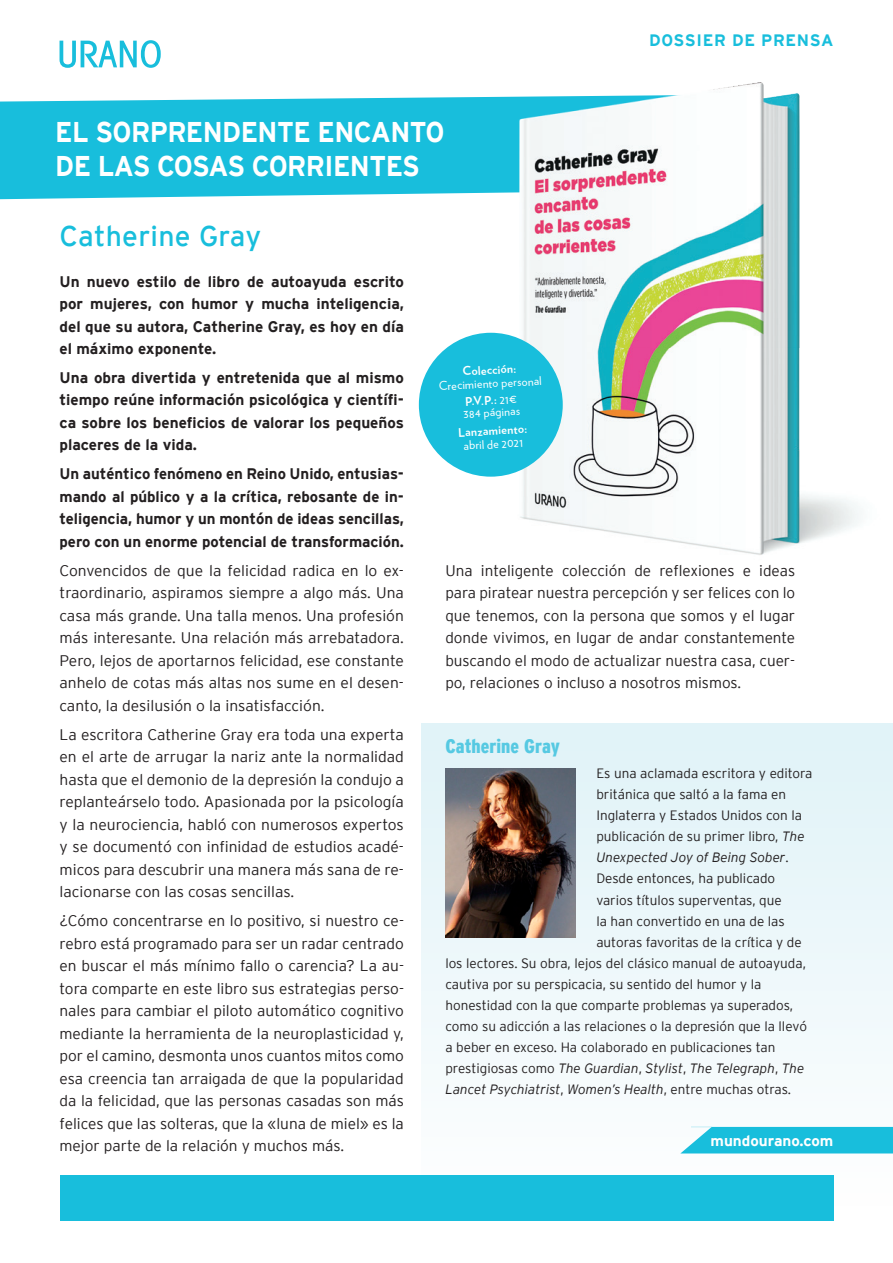
<style>
.page{position:relative;width:893px;height:1263px;background:#fff}
.page>*{position:absolute;margin:0;border:0;box-sizing:border-box;transform-origin:0 0}
.t1{font:28.5px/34.5px "Interstate Bold EB";letter-spacing:-.02em;color:#fff;scale:.94 1}
.t2{font:28.5px "Interstate Regular EB";letter-spacing:.01em;color:#18bedc}
.t3{font:19.5px "Interstate Black Condensed EB";color:#56c9e2}
.t4{font:16.5px "Interstate Bold EB";letter-spacing:.04em;color:#18bedc}
.t5{font:15.3px/22.5px "Interstate Light EB";color:#231f20;text-align:justify}
.t6{font:15.3px/22.5px "Interstate Bold EB";color:#231f20;text-align:justify}
.t7{font:15px "Interstate Bold EB";color:#fff}
.t8{font:13.5px/21px "Interstate Light EB";color:#231f20}
.t9{font:13.5px/21px "Interstate Light Italic EB";color:#231f20}
.t10{font:12px/17px "Verlag";color:#fff;text-align:center}
.t11{font:700 12px "Verlag";color:#fff}
.s1{font-weight:700}
.s2{font-family:"Interstate Light Italic EB"}
.s3{font-family:"Interstate Light EB"}
</style>
<div class="page">
<div style="left:421px;top:723px;width:472px;height:491px;background:linear-gradient(to bottom,#e0f1f7,#fbfefe)"></div>
<div style="left:60px;top:1175px;width:773px;height:45px;background:#18bedc"></div>
<svg style="left:60px;top:40px;width:101px;height:28px"></svg>
<div style="left:0;top:97px;width:483px;height:102px;background:#18bedc"></div>
<img style="left:499px;top:347px;width:360px;height:208px">
<img style="left:483px;top:82px;width:317px;height:265px">
<div style="left:419px;top:333px;width:144px;height:144px;background:#18bedc;border-radius:50%"></div>
<svg style="left:680px;top:1127px;width:213px;height:26px;background:#29c2de"></svg>
<img style="left:445px;top:769px;width:130px;height:168px">
<h1 class="t1" style="left:55px;top:114px;width:416px">EL SORPRENDENTE ENCANTO<br>DE LAS COSAS CORRIENTES</h1>
<h1 class="t2" style="left:60px;top:220px;width:203px">Catherine Gray</h1>
<p class="t4" style="left:649px;top:31px;width:186px">DOSSIER DE PRENSA</p>
<p class="t6" style="left:60px;top:270px;width:346px">Un nuevo estilo de libro de autoayuda escrito por mujeres, con humor y mucha inteligencia, del que su autora, Catherine Gray, es hoy en día el máximo exponente.</p>
<p class="t6" style="left:60px;top:366px;width:346px">Una obra divertida y entretenida que al mismo tiempo reúne información psicológica y científi&shy;ca sobre los beneficios de valorar los pequeños placeres de la vida.</p>
<p class="t6" style="left:60px;top:463px;width:346px">Un auténtico fenómeno en Reino Unido, entusias&shy;mando al público y a la crítica, rebosante de in&shy;teligencia, humor y un montón de ideas sencillas, pero con un enorme potencial de transformación.</p>
<p class="t5" style="left:60px;top:559px;width:346px">Convencidos de que la felicidad radica en lo ex&shy;traordinario, aspiramos siempre a algo más. Una casa más grande. Una talla menos. Una profesión más interesante. Una relación más arrebatadora.<br>Pero, lejos de aportarnos felicidad, ese constante anhelo de cotas más altas nos sume en el desen&shy;canto, la desilusión o la insatisfacción.</p>
<p class="t5" style="left:60px;top:722px;width:346px">La escritora Catherine Gray era toda una experta en el arte de arrugar la nariz ante la normalidad hasta que el demonio de la depresión la condujo a replanteárselo todo. Apasionada por la psicología y la neurociencia, habló con numerosos expertos y se documentó con infinidad de estudios acadé&shy;micos para descubrir una manera más sana de re&shy;lacionarse con las cosas sencillas.</p>
<p class="t5" style="left:60px;top:909px;width:346px">¿Cómo concentrarse en lo positivo, si nuestro ce&shy;rebro está programado para ser un radar centrado en buscar el más mínimo fallo o carencia? La au&shy;tora comparte en este libro sus estrategias perso&shy;nales para cambiar el piloto automático cognitivo mediante la herramienta de la neuroplasticidad y, por el camino, desmonta unos cuantos mitos como esa creencia tan arraigada de que la popularidad da la felicidad, que las personas casadas son más felices que las solteras, que la «luna de miel» es la mejor parte de la relación y muchos más.</p>
<p class="t11" style="left:462px;top:362px;width:55px;rotate:-3deg">Colección:</p>
<p class="t10" style="left:438px;top:377px;width:104px;rotate:-3deg">Crecimiento personal<br><span class="s1">P.V.P.:</span> 21€</p>
<p class="t10" style="left:463px;top:404px;width:58px;rotate:-3deg">384 páginas</p>
<p class="t11" style="left:458px;top:423px;width:70px;rotate:-3deg">Lanzamiento:</p>
<p class="t10" style="left:463px;top:436px;width:61px;rotate:-3deg">abril de 2021</p>
<p class="t5" style="left:445px;top:559px;width:351px">Una inteligente colección de reflexiones e ideas para piratear nuestra percepción y ser felices con lo que tenemos, con la persona que somos y el lugar donde vivimos, en lugar de andar constantemente buscando el modo de actualizar nuestra casa, cuer&shy;po, relaciones o incluso a nosotros mismos.</p>
<p class="t3" style="left:445px;top:735px;width:116px">Catherine Gray</p>
<p class="t8" style="left:596px;top:763px;width:218px">Es una aclamada escritora y editora británica que saltó a la fama en Inglaterra y Estados Unidos con la publicación de su primer libro, <span class="s2">The</span></p>
<p class="t9" style="left:596px;top:847px;width:194px">Unexpected Joy of Being Sober<span class="s3">.</span></p>
<p class="t8" style="left:596px;top:868px;width:180px">Desde entonces, ha publicado</p>
<p class="t8" style="left:596px;top:889px;width:187px">varios títulos superventas, que</p>
<p class="t8" style="left:596px;top:910px;width:190px">la han convertido en una de las</p>
<p class="t8" style="left:596px;top:931px;width:207px">autoras favoritas de la crítica y de</p>
<p class="t8" style="left:445px;top:952px;width:362px">los lectores. Su obra, lejos del clásico manual de autoayuda,</p>
<p class="t8" style="left:445px;top:973px;width:318px">cautiva por su perspicacia, su sentido del humor y la</p>
<p class="t8" style="left:445px;top:994px;width:349px">honestidad con la que comparte problemas ya superados,</p>
<p class="t8" style="left:445px;top:1015px;width:363px">como su adicción a las relaciones o la depresión que la llevó</p>
<p class="t8" style="left:445px;top:1036px;width:332px">a beber en exceso. Ha colaborado en publicaciones tan</p>
<p class="t9" style="left:445px;top:1057px;width:360px"><span class="s3">prestigiosas como</span> The Guardian<span class="s3">,</span> Stylist<span class="s3">,</span> The Telegraph<span class="s3">,</span> The<br>Lancet Psychiatrist<span class="s3">,</span> Women’s Health<span class="s3">, entre muchas otras.</span></p>
<p class="t7" style="left:710px;top:1132px;width:124px">mundourano.com</p>
</div>
